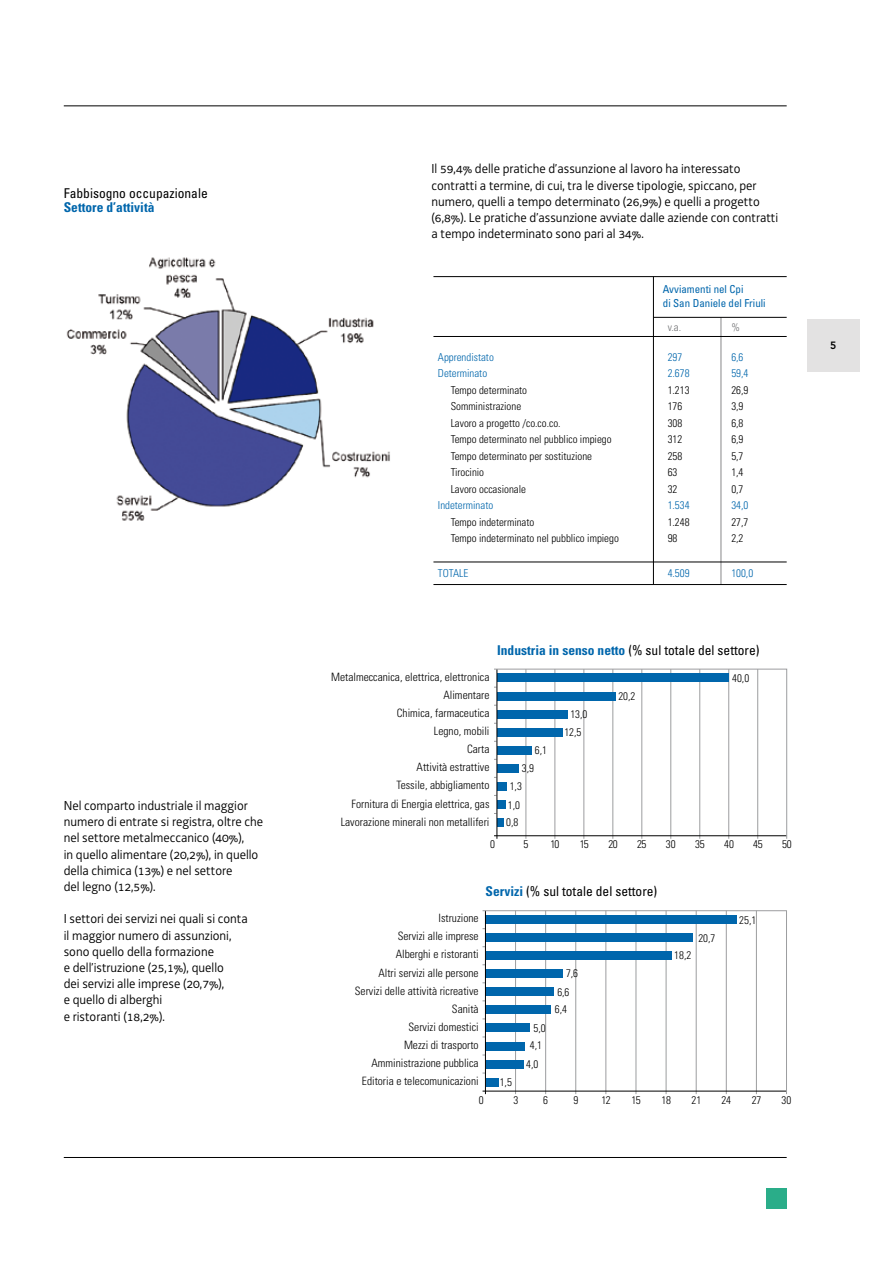
<style>
.page{position:relative;width:893px;height:1263px;background:#fff}
.page>*{position:absolute;margin:0;border:0;box-sizing:border-box;transform-origin:0 0}
.t1{font:13.5px/16.2px "Decima WE";color:#000}
.t2{font:condensed 13.5px "Univers";color:#000}
.t3{font:700 condensed 13.5px "Univers";color:#0066ac}
.t4{font:300 condensed 11.55px/18.1px "Univers";color:#000;text-align:right}
.t5{font:300 condensed 10.95px/16.5px "Univers";color:#000}
.t6{font:300 condensed 10.95px/16.5px "Univers";color:#0066ac}
.t7{font:condensed 10.95px/13.5px "Univers";color:#0066ac}
.t8{font:300 condensed 10.95px "Univers";color:#707173}
.t9{font:800 10.5px "Avenir";color:#000}
.s1{font-weight:700;color:#0066ac}
</style>
<div class="page">
<div style="left:807px;top:319px;width:52px;height:52px;background:#e3e2e2"></div>
<div style="left:766px;top:1188px;width:21px;height:21px;background:#2aad89"></div>
<hr style="left:64px;top:106px;width:723px;height:1px;background:#000">
<hr style="left:64px;top:1157px;width:723px;height:1px;background:#000">
<hr style="left:721px;top:317px;width:1px;height:267px;background:#87888a">
<hr style="left:515px;top:911px;width:1px;height:183px;background:#9c9d9f">
<hr style="left:636px;top:911px;width:1px;height:183px;background:#9c9d9f">
<hr style="left:545px;top:911px;width:1px;height:183px;background:#9c9d9f">
<hr style="left:666px;top:911px;width:1px;height:183px;background:#9c9d9f">
<hr style="left:575px;top:911px;width:1px;height:183px;background:#9c9d9f">
<hr style="left:696px;top:911px;width:1px;height:183px;background:#9c9d9f">
<hr style="left:606px;top:911px;width:1px;height:183px;background:#9c9d9f">
<hr style="left:726px;top:911px;width:1px;height:183px;background:#9c9d9f">
<hr style="left:756px;top:911px;width:1px;height:183px;background:#9c9d9f">
<hr style="left:433px;top:276px;width:354px;height:1px;background:#000">
<hr style="left:653px;top:317px;width:134px;height:1px;background:#000">
<hr style="left:433px;top:336px;width:354px;height:1px;background:#000">
<hr style="left:433px;top:562px;width:354px;height:1px;background:#000">
<hr style="left:433px;top:584px;width:354px;height:1px;background:#000">
<hr style="left:653px;top:277px;width:1px;height:307px;background:#000">
<div style="left:486px;top:915px;width:251px;height:8px;background:#0066ac"></div>
<div style="left:486px;top:933px;width:207px;height:8px;background:#0066ac"></div>
<div style="left:486px;top:951px;width:185px;height:9px;background:#0066ac"></div>
<div style="left:486px;top:970px;width:77px;height:8px;background:#0066ac"></div>
<div style="left:486px;top:988px;width:68px;height:8px;background:#0066ac"></div>
<div style="left:486px;top:1006px;width:65px;height:8px;background:#0066ac"></div>
<div style="left:486px;top:1024px;width:44px;height:8px;background:#0066ac"></div>
<div style="left:486px;top:1042px;width:39px;height:8px;background:#0066ac"></div>
<div style="left:486px;top:1060px;width:37px;height:8px;background:#0066ac"></div>
<div style="left:486px;top:1078px;width:12px;height:8px;background:#0066ac"></div>
<hr style="left:485px;top:911px;width:1px;height:183px;background:#000">
<hr style="left:483px;top:1091px;width:303px;height:1px;background:#000">
<hr style="left:483px;top:910px;width:304px;height:1px;background:#9c9d9f">
<svg style="left:494px;top:669px;width:293px;height:170px"></svg>
<hr style="left:786px;top:911px;width:1px;height:183px;background:#9c9d9f">
<img style="left:66px;top:257px;width:324px;height:264px">
<p class="t2" style="left:64px;top:185px;width:145px">Fabbisogno occupazionale</p>
<p class="t3" style="left:64px;top:199px;width:92px">Settore d’attività</p>
<p class="t1" style="left:64px;top:797px;width:201px">Nel comparto industriale il maggior numero di entrate si registra, oltre che nel settore metalmeccanico (40%),<br>in quello alimentare (20,2%), in quello della chimica (13%) e nel settore<br>del legno (12,5%).</p>
<p class="t1" style="left:64px;top:911px;width:185px">I settori dei servizi nei quali si conta il maggior numero di assunzioni, sono quello della formazione<br>e dell’istruzione (25,1%), quello<br>dei servizi alle imprese (20,7%),<br>e quello di alberghi<br>e ristoranti (18,2%).</p>
<p class="t1" style="left:432px;top:161px;width:348px">Il 59,4% delle pratiche d’assunzione al lavoro ha interessato contratti a termine, di cui, tra le diverse tipologie, spiccano, per numero, quelli a tempo determinato (26,9%) e quelli a progetto (6,8%). Le pratiche d’assunzione avviate dalle aziende con contratti a tempo indeterminato sono pari al 34%.</p>
<p class="t7" style="left:663px;top:282px;width:104px">Avviamenti nel Cpi<br>di San Daniele del Friuli</p>
<p class="t6" style="left:438px;top:348px;width:57px">Apprendistato<br>Determinato</p>
<p class="t5" style="left:451px;top:381px;width:162px">Tempo determinato<br>Somministrazione<br>Lavoro a progetto /co.co.co.<br>Tempo determinato nel pubblico impiego<br>Tempo determinato per sostituzione<br>Tirocinio<br>Lavoro occasionale</p>
<p class="t6" style="left:438px;top:497px;width:57px">Indeterminato</p>
<p class="t5" style="left:451px;top:513px;width:170px">Tempo indeterminato<br>Tempo indeterminato nel pubblico impiego</p>
<p class="t8" style="left:668px;top:321px;width:15px">v.a.</p>
<p class="t6" style="left:668px;top:348px;width:23px">297<br>2.678</p>
<p class="t5" style="left:668px;top:381px;width:23px">1.213<br>176<br>308<br>312<br>258<br>63<br>32</p>
<p class="t6" style="left:668px;top:497px;width:23px">1.534</p>
<p class="t5" style="left:668px;top:513px;width:23px">1.248<br>98</p>
<p class="t6" style="left:438px;top:565px;width:32px">TOTALE</p>
<p class="t6" style="left:668px;top:565px;width:23px">4.509</p>
<p class="t8" style="left:731px;top:321px;width:10px">%</p>
<p class="t6" style="left:731px;top:348px;width:19px">6,6<br>59,4</p>
<p class="t5" style="left:731px;top:381px;width:19px">26,9<br>3,9<br>6,8<br>6,9<br>5,7<br>1,4<br>0,7</p>
<p class="t6" style="left:731px;top:497px;width:19px">34,0</p>
<p class="t5" style="left:731px;top:513px;width:19px">27,7<br>2,2</p>
<p class="t6" style="left:731px;top:565px;width:23px">100,0</p>
<p class="t4" style="left:331px;top:668px;width:160px">Metalmeccanica, elettrica, elettronica<br>Alimentare<br>Chimica, farmaceutica<br>Legno, mobili<br>Carta<br>Attività estrattive<br>Tessile, abbigliamento<br>Fornitura di Energia elettrica, gas<br>Lavorazione minerali non metalliferi</p>
<p class="t2" style="left:497px;top:641px;width:264px"><span class="s1">Industria in senso netto</span> (% sul totale del settore)</p>
<p class="t5" style="left:535px;top:742px;width:14px">6,1</p>
<p class="t5" style="left:522px;top:760px;width:14px">3,9</p>
<p class="t5" style="left:506px;top:777px;width:17px;line-height:18px;text-align:center">1,3<br>1,0<br>0,8</p>
<p class="t5" style="left:564px;top:705px;width:25px;line-height:17.9px;text-align:center">13,0<br>12,5</p>
<p class="t5" style="left:618px;top:688px;width:19px">20,2</p>
<p class="t5" style="left:732px;top:670px;width:19px">40,0</p>
<p class="t5" style="left:490px;top:836px;width:6px">0</p>
<p class="t5" style="left:523px;top:836px;width:6px">5</p>
<p class="t5" style="left:551px;top:836px;width:10px">10</p>
<p class="t5" style="left:580px;top:836px;width:10px">15</p>
<p class="t5" style="left:608px;top:836px;width:11px">20</p>
<p class="t5" style="left:637px;top:836px;width:11px">25</p>
<p class="t5" style="left:666px;top:836px;width:11px">30</p>
<p class="t5" style="left:695px;top:836px;width:11px">35</p>
<p class="t5" style="left:724px;top:836px;width:11px">40</p>
<p class="t5" style="left:753px;top:836px;width:11px">45</p>
<p class="t2" style="left:486px;top:882px;width:173px"><span class="s1">Servizi</span> (% sul totale del settore)</p>
<p class="t4" style="left:355px;top:909px;width:125px">Istruzione<br>Servizi alle imprese<br>Alberghi e ristoranti<br>Altri servizi alle persone<br>Servizi delle attività ricreative<br>Sanità<br>Servizi domestici<br>Mezzi di trasporto<br>Amministrazione pubblica<br>Editoria e telecomunicazioni</p>
<p class="t5" style="left:500px;top:1074px;width:14px">1,5</p>
<p class="t5" style="left:534px;top:1020px;width:14px">5,0</p>
<p class="t5" style="left:530px;top:1037px;width:14px">4,1</p>
<p class="t5" style="left:526px;top:1056px;width:14px">4,0</p>
<p class="t5" style="left:555px;top:965px;width:25px;line-height:17.9px;text-indent:11px">7,6<br>6,6<br>6,4</p>
<p class="t5" style="left:674px;top:947px;width:19px">18,2</p>
<p class="t5" style="left:698px;top:930px;width:19px">20,7</p>
<p class="t5" style="left:739px;top:911px;width:19px">25,1</p>
<p class="t5" style="left:479px;top:1091px;width:6px">0</p>
<p class="t5" style="left:513px;top:1091px;width:6px">3</p>
<p class="t5" style="left:543px;top:1091px;width:6px">6</p>
<p class="t5" style="left:573px;top:1091px;width:6px">9</p>
<p class="t5" style="left:601px;top:1091px;width:11px">12</p>
<p class="t5" style="left:632px;top:1091px;width:11px">15</p>
<p class="t5" style="left:661px;top:1091px;width:11px">18</p>
<p class="t5" style="left:691px;top:1091px;width:11px">21</p>
<p class="t5" style="left:721px;top:1091px;width:11px">24</p>
<p class="t5" style="left:752px;top:1091px;width:11px">27</p>
<p class="t5" style="left:782px;top:836px;width:11px">50</p>
<p class="t5" style="left:782px;top:1091px;width:11px">30</p>
<p class="t9" style="left:830px;top:339px;width:8px">5</p>
</div>
